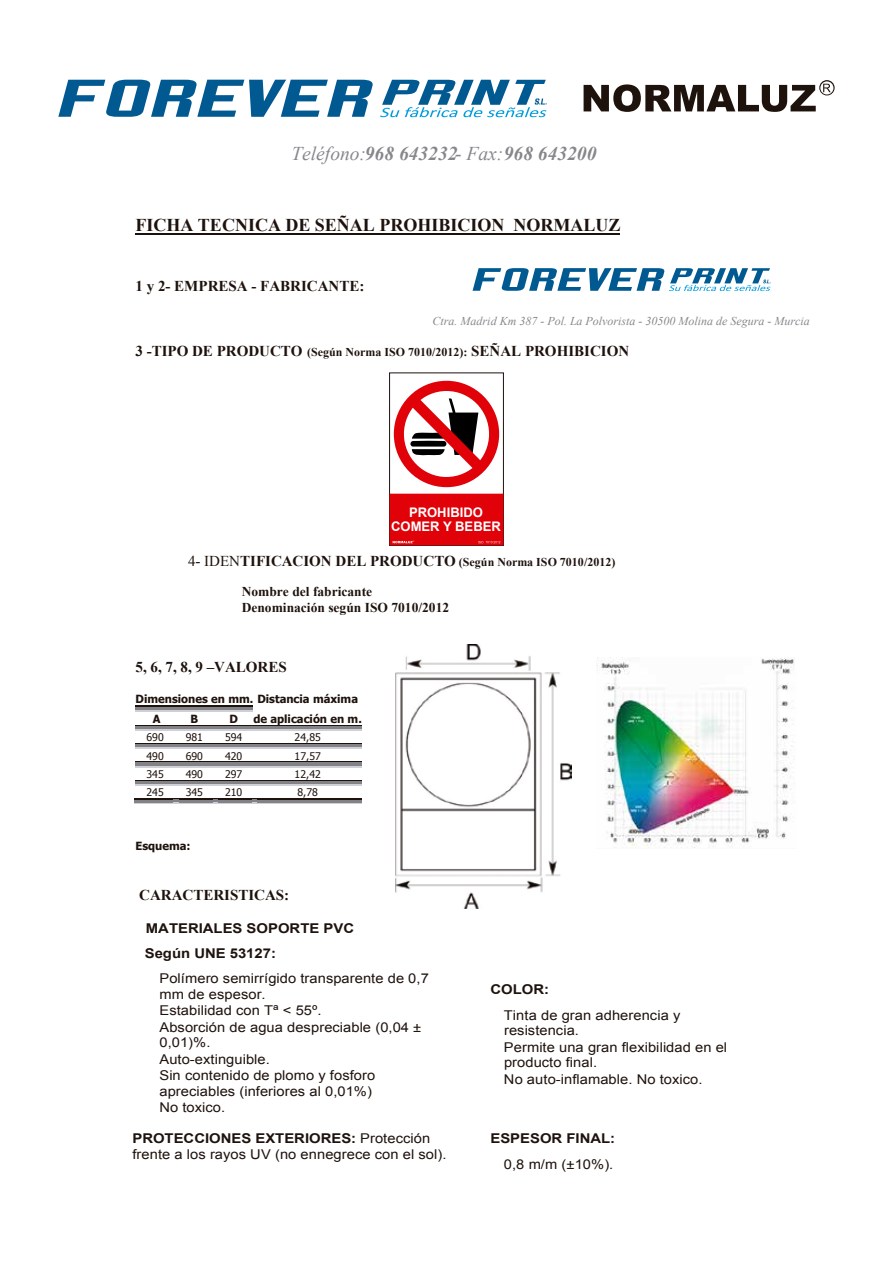
<style>
.page{position:relative;width:893px;height:1263px;background:#fff}
.page>*{position:absolute;margin:0;border:0;box-sizing:border-box;transform-origin:0 0}
.t1{font:italic 700 19.5px "Times New Roman";color:#88868b}
.t2{font:700 18px "Times New Roman";color:#1e120d}
.t3{font:700 15px "Times New Roman";color:#1e120d}
.t4{font:13.5px/16px "Arial";letter-spacing:.005em;color:#1e120d;scale:1.09 1}
.t5{font:700 13.5px/24.6px "Arial";color:#1e120d;scale:1.1 1}
.t6{font:700 13.5px/15.6px "Times New Roman";color:#1e120d}
.t7{font:700 13.2px/14.7px "Arial";color:#fff;text-align:center}
.t8{font:italic 12px "Times New Roman";color:#88868b}
.t9{font:700 12px "Times New Roman";letter-spacing:.005em;color:#1e120d}
.t10{font:700 11.25px/19.2px "Tahoma";color:#1e120d}
.t11{font:10.5px "Tahoma";color:#1e120d}
.s1{font-weight:400}
.s2{font-size:12px}
.s3{font-weight:400;font-size:15px}
.s4{font-size:15px}
.s5{font-weight:700}
</style>
<div class="page">
<hr style="left:135px;top:233px;width:485px;height:2px;background:#1e120d">
<hr style="left:135px;top:706px;width:40px;height:1px;background:#1e120d">
<hr style="left:135px;top:707px;width:40px;height:3px;background:#838287">
<hr style="left:135px;top:710px;width:40px;height:1px;background:#cfd0d5">
<svg style="left:175px;top:706px;width:5px;height:5px"></svg>
<hr style="left:180px;top:706px;width:34px;height:1px;background:#1e120d">
<hr style="left:180px;top:707px;width:34px;height:3px;background:#838287">
<hr style="left:180px;top:710px;width:34px;height:1px;background:#cfd0d5">
<svg style="left:214px;top:706px;width:6px;height:5px"></svg>
<hr style="left:220px;top:706px;width:33px;height:1px;background:#1e120d">
<hr style="left:220px;top:707px;width:33px;height:3px;background:#838287">
<hr style="left:220px;top:710px;width:33px;height:1px;background:#cfd0d5">
<hr style="left:135px;top:725px;width:40px;height:1px;background:#1e120d">
<hr style="left:135px;top:726px;width:40px;height:3px;background:#838287">
<hr style="left:135px;top:729px;width:40px;height:2px;background:#cfd0d5">
<svg style="left:175px;top:725px;width:5px;height:6px"></svg>
<hr style="left:180px;top:725px;width:34px;height:1px;background:#1e120d">
<hr style="left:180px;top:726px;width:34px;height:3px;background:#838287">
<hr style="left:180px;top:729px;width:34px;height:2px;background:#cfd0d5">
<svg style="left:214px;top:725px;width:6px;height:6px"></svg>
<hr style="left:220px;top:725px;width:33px;height:1px;background:#1e120d">
<hr style="left:220px;top:726px;width:33px;height:3px;background:#838287">
<hr style="left:220px;top:729px;width:33px;height:2px;background:#cfd0d5">
<svg style="left:253px;top:725px;width:6px;height:6px"></svg>
<hr style="left:259px;top:725px;width:103px;height:1px;background:#1e120d">
<hr style="left:259px;top:726px;width:103px;height:3px;background:#838287">
<hr style="left:259px;top:729px;width:103px;height:2px;background:#cfd0d5">
<hr style="left:135px;top:743px;width:40px;height:1px;background:#1e120d">
<svg style="left:135px;top:744px;width:40px;height:4px"></svg>
<hr style="left:135px;top:748px;width:40px;height:1px;background:#cfd0d5">
<svg style="left:175px;top:743px;width:5px;height:6px"></svg>
<hr style="left:180px;top:743px;width:34px;height:1px;background:#1e120d">
<svg style="left:180px;top:744px;width:34px;height:4px"></svg>
<hr style="left:180px;top:748px;width:34px;height:1px;background:#cfd0d5">
<svg style="left:214px;top:743px;width:6px;height:6px"></svg>
<hr style="left:220px;top:743px;width:33px;height:1px;background:#1e120d">
<svg style="left:220px;top:744px;width:33px;height:4px"></svg>
<hr style="left:220px;top:748px;width:33px;height:1px;background:#cfd0d5">
<svg style="left:253px;top:743px;width:6px;height:6px"></svg>
<hr style="left:259px;top:743px;width:103px;height:1px;background:#1e120d">
<svg style="left:259px;top:744px;width:103px;height:4px"></svg>
<hr style="left:259px;top:748px;width:103px;height:1px;background:#cfd0d5">
<hr style="left:135px;top:762px;width:40px;height:1px;background:#1e120d">
<hr style="left:135px;top:763px;width:40px;height:3px;background:#838287">
<hr style="left:135px;top:766px;width:40px;height:1px;background:#cfd0d5">
<svg style="left:175px;top:762px;width:5px;height:5px"></svg>
<hr style="left:180px;top:762px;width:34px;height:1px;background:#1e120d">
<hr style="left:180px;top:763px;width:34px;height:3px;background:#838287">
<hr style="left:180px;top:766px;width:34px;height:1px;background:#cfd0d5">
<svg style="left:214px;top:762px;width:6px;height:5px"></svg>
<hr style="left:220px;top:762px;width:33px;height:1px;background:#1e120d">
<hr style="left:220px;top:763px;width:33px;height:3px;background:#838287">
<hr style="left:220px;top:766px;width:33px;height:1px;background:#cfd0d5">
<svg style="left:253px;top:762px;width:6px;height:5px"></svg>
<hr style="left:259px;top:762px;width:103px;height:1px;background:#1e120d">
<hr style="left:259px;top:763px;width:103px;height:3px;background:#838287">
<hr style="left:259px;top:766px;width:103px;height:1px;background:#cfd0d5">
<hr style="left:135px;top:780px;width:40px;height:1px;background:#1e120d">
<hr style="left:135px;top:781px;width:40px;height:3px;background:#838287">
<hr style="left:135px;top:784px;width:40px;height:1px;background:#cfd0d5">
<svg style="left:175px;top:780px;width:5px;height:5px"></svg>
<hr style="left:180px;top:780px;width:34px;height:1px;background:#1e120d">
<hr style="left:180px;top:781px;width:34px;height:3px;background:#838287">
<hr style="left:180px;top:784px;width:34px;height:1px;background:#cfd0d5">
<svg style="left:214px;top:780px;width:6px;height:5px"></svg>
<hr style="left:220px;top:780px;width:33px;height:1px;background:#1e120d">
<hr style="left:220px;top:781px;width:33px;height:3px;background:#838287">
<hr style="left:220px;top:784px;width:33px;height:1px;background:#cfd0d5">
<svg style="left:253px;top:780px;width:6px;height:5px"></svg>
<hr style="left:259px;top:780px;width:103px;height:1px;background:#1e120d">
<hr style="left:259px;top:781px;width:103px;height:3px;background:#838287">
<hr style="left:259px;top:784px;width:103px;height:1px;background:#cfd0d5">
<hr style="left:134px;top:803px;width:41px;height:1px;background:#cfd0d5">
<svg style="left:134px;top:799px;width:40px;height:4px"></svg>
<hr style="left:134px;top:798px;width:41px;height:1px;background:#1e120d">
<svg style="left:174px;top:798px;width:5px;height:5px"></svg>
<hr style="left:174px;top:803px;width:40px;height:1px;background:#cfd0d5">
<svg style="left:179px;top:799px;width:34px;height:4px"></svg>
<hr style="left:179px;top:798px;width:35px;height:1px;background:#1e120d">
<svg style="left:213px;top:798px;width:5px;height:5px"></svg>
<hr style="left:213px;top:803px;width:40px;height:1px;background:#cfd0d5">
<svg style="left:218px;top:799px;width:34px;height:4px"></svg>
<hr style="left:218px;top:798px;width:35px;height:1px;background:#1e120d">
<svg style="left:252px;top:798px;width:6px;height:5px"></svg>
<hr style="left:252px;top:803px;width:110px;height:1px;background:#cfd0d5">
<svg style="left:258px;top:799px;width:104px;height:4px"></svg>
<hr style="left:258px;top:798px;width:104px;height:1px;background:#1e120d">
<img style="left:596px;top:658px;width:199px;height:190px">
<img style="left:395px;top:645px;width:176px;height:264px">
<svg style="left:473px;top:268px;width:298px;height:23px"></svg>
<svg style="left:58px;top:80px;width:315px;height:37px"></svg>
<svg style="left:380px;top:80px;width:167px;height:37px"></svg>
<svg style="left:584px;top:80px;width:251px;height:32px"></svg>
<div style="left:389px;top:373px;width:115px;height:173px;background:#fff;border:1px solid #1e120d"></div>
<div style="left:390px;top:494px;width:113px;height:51px;background:#e00109"></div>
<svg style="left:394px;top:381px;width:105px;height:106px"></svg>
<h1 class="t1" style="left:291px;top:140px;width:307px"><span class="s1">Teléfono:</span>968 643232<span class="s1">- Fax:</span> 968 643200</h1>
<h2 class="t2" style="left:135px;top:213px;width:486px">FICHA TECNICA DE SEÑAL PROHIBICION NORMALUZ</h2>
<p class="t3" style="left:135px;top:275px;width:231px">1 y 2- EMPRESA - FABRICANTE:</p>
<p class="t8" style="left:432px;top:313px;width:379px">Ctra. Madrid Km 387 - Pol. La Polvorista - 30500 Molina de Segura - Murcia</p>
<p class="t3" style="left:135px;top:341px;width:495px">3 -TIPO DE PRODUCTO <span class="s2">(Según Norma ISO 7010/2012):</span> SEÑAL PROHIBICION</p>
<p class="t7" style="left:391px;top:505px;width:111px">PROHIBIDO<br>COMER Y BEBER</p>
<p class="t9" style="left:188px;top:554px;width:429px"><span class="s3">4- IDEN</span><span class="s4">TIFICACION DEL PRODUCTO</span> (Según Norma ISO 7010/2012)</p>
<p class="t6" style="left:242px;top:583px;width:209px">Nombre del fabricante<br>Denominación según ISO 7010/2012</p>
<p class="t3" style="left:135px;top:656px;width:153px">5, 6, 7, 8, 9 –VALORES</p>
<p class="t10" style="left:153px;top:689px;width:207px;text-indent:-17px">Dimensiones en mm. Distancia máxima<br>A</p>
<p class="t10" style="left:190px;top:708px;width:9px">B</p>
<p class="t10" style="left:229px;top:708px;width:10px">D</p>
<p class="t10" style="left:253px;top:708px;width:110px">de aplicación en m.</p>
<p class="t11" style="left:147px;top:730px;width:19px">690</p>
<p class="t11" style="left:186px;top:730px;width:19px">981</p>
<p class="t11" style="left:225px;top:730px;width:19px">594</p>
<p class="t11" style="left:295px;top:730px;width:28px">24,85</p>
<p class="t11" style="left:147px;top:749px;width:19px">490</p>
<p class="t11" style="left:186px;top:749px;width:19px">690</p>
<p class="t11" style="left:225px;top:749px;width:19px">420</p>
<p class="t11" style="left:295px;top:749px;width:28px">17,57</p>
<p class="t11" style="left:147px;top:767px;width:19px">345</p>
<p class="t11" style="left:186px;top:767px;width:19px">490</p>
<p class="t11" style="left:225px;top:767px;width:19px">297</p>
<p class="t11" style="left:295px;top:767px;width:28px">12,42</p>
<p class="t11" style="left:147px;top:785px;width:19px">245</p>
<p class="t11" style="left:186px;top:785px;width:19px">345</p>
<p class="t11" style="left:225px;top:785px;width:19px">210</p>
<p class="t11" style="left:297px;top:785px;width:22px">8,78</p>
<p class="t10" style="left:135px;top:835px;width:57px">Esquema:</p>
<p class="t3" style="left:139px;top:885px;width:151px">CARACTERISTICAS:</p>
<p class="t5" style="left:145px;top:917px;width:192px">MATERIALES SOPORTE PVC<br>Según UNE 53127:</p>
<p class="t4" style="left:159px;top:971px;width:249px">Polímero semirrígido transparente de 0,7 mm de espesor.<br>Estabilidad con Tª &lt; 55º.<br>Absorción de agua despreciable (0,04 ±<br>0,01)%.<br>Auto-extinguible.<br>Sin contenido de plomo y fosforo apreciables (inferiores al 0,01%)<br>No toxico.</p>
<p class="t5" style="left:490px;top:977px;width:55px">COLOR:</p>
<p class="t4" style="left:504px;top:1007px;width:206px">Tinta de gran adherencia y resistencia.<br>Permite una gran flexibilidad en el producto final.<br>No auto-inflamable. No toxico.</p>
<p class="t4" style="left:132px;top:1131px;width:290px;line-height:15.6px"><span class="s5">PROTECCIONES EXTERIORES:</span> Protección frente a los rayos UV (no ennegrece con el sol).</p>
<p class="t5" style="left:490px;top:1126px;width:115px">ESPESOR FINAL:</p>
<p class="t4" style="left:504px;top:1156px;width:102px">0,8 m/m (±10%).</p>
</div>
